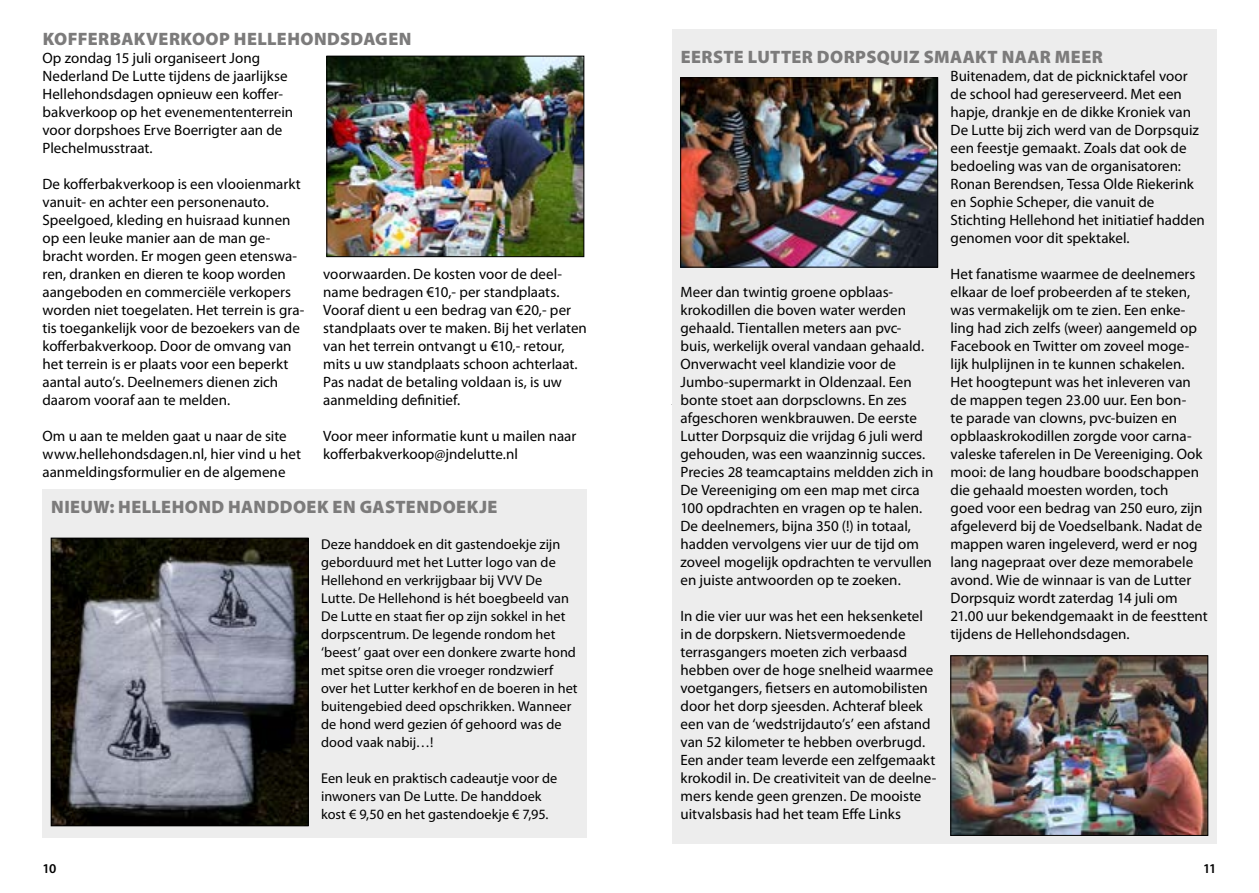
<style>
.page{position:relative;width:1259px;height:893px;background:#fff}
.page>*{position:absolute;margin:0;border:0;box-sizing:border-box;transform-origin:0 0}
.t1{font:900 18px "Myriad Pro";letter-spacing:.025em;color:#7c7b7b}
.t2{font:15px/18px "Myriad Pro";color:#000}
.t3{font:italic 300 15px/18px "Myriad Pro";letter-spacing:-.005em;color:#000}
.t4{font:14.25px/18px "Myriad Pro";letter-spacing:.005em;color:#000}
.t5{font:600 13.5px "Myriad Pro";color:#000}
</style>
<div class="page">
<div style="left:672px;top:30px;width:544px;height:814px;background:#ededed"></div>
<img style="left:682px;top:80px;width:254px;height:185px">
<div style="left:680px;top:78px;width:258px;height:189px;border:1px solid #000"></div>
<div style="left:43px;top:489px;width:544px;height:349px;background:#ededed"></div>
<img style="left:53px;top:540px;width:253px;height:284px">
<div style="left:51px;top:538px;width:257px;height:288px;border:1px solid #000"></div>
<img style="left:329px;top:58px;width:253px;height:197px">
<div style="left:327px;top:56px;width:257px;height:201px;border:1px solid #000"></div>
<img style="left:952px;top:658px;width:254px;height:176px">
<div style="left:950px;top:656px;width:258px;height:180px;border:1px solid #000"></div>
<p class="t1" style="left:43px;top:27px;width:370px">KOFFERBAKVERKOOP HELLEHONDSDAGEN</p>
<p class="t2" style="left:43px;top:48px;width:252px">Op zondag 15 juli organiseert Jong Nederland De Lutte tijdens de jaarlijkse Hellehondsdagen opnieuw een koffer&shy;bakverkoop op het evenemententerrein voor dorpshoes Erve Boerrigter aan de Plechelmusstraat.</p>
<p class="t2" style="left:43px;top:174px;width:263px">De kofferbakverkoop is een vlooienmarkt vanuit- en achter een personenauto.<br>Speelgoed, kleding en huisraad kunnen op een leuke manier aan de man ge&shy;bracht worden. Er mogen geen etenswa&shy;ren, dranken en dieren te koop worden aangeboden en commerciële verkopers worden niet toegelaten. Het terrein is gra&shy;tis toegankelijk voor de bezoekers van de kofferbakverkoop. Door de omvang van het terrein is er plaats voor een beperkt aantal auto’s. Deelnemers dienen zich daarom vooraf aan te melden.</p>
<p class="t2" style="left:43px;top:426px;width:260px">Om u aan te melden gaat u naar de site www.hellehondsdagen.nl, hier vind u het aanmeldingsformulier en de algemene</p>
<p class="t2" style="left:323px;top:264px;width:265px">voorwaarden. De kosten voor de deel&shy;name bedragen €10,- per standplaats.<br>Vooraf dient u een bedrag van €20,- per standplaats over te maken. Bij het verlaten van het terrein ontvangt u €10,- retour, mits u uw standplaats schoon achterlaat.<br>Pas nadat de betaling voldaan is, is uw aanmelding definitief.</p>
<p class="t2" style="left:323px;top:426px;width:255px">Voor meer informatie kunt u mailen naar kofferbakverkoop@jndelutte.nl</p>
<p class="t1" style="left:51px;top:495px;width:448px">NIEUW: HELLEHOND HANDDOEK EN GASTENDOEKJE</p>
<p class="t4" style="left:321px;top:535px;width:258px">Deze handdoek en dit gastendoekje zijn geborduurd met het Lutter logo van de Hellehond en verkrijgbaar bij VVV De Lutte. De Hellehond is hét boegbeeld van De Lutte en staat fier op zijn sokkel in het dorpscentrum. De legende rondom het ‘beest’ gaat over een donkere zwarte hond met spitse oren die vroeger rondzwierf over het Lutter kerkhof en de boeren in het buitengebied deed opschrikken. Wanneer de hond werd gezien óf gehoord was de dood vaak nabij…!</p>
<p class="t4" style="left:321px;top:769px;width:238px">Een leuk en praktisch cadeautje voor de inwoners van De Lutte. De handdoek kost € 9,50 en het gastendoekje € 7,95.</p>
<p class="t1" style="left:680px;top:45px;width:424px">EERSTE LUTTER DORPSQUIZ SMAAKT NAAR MEER</p>
<p class="t2" style="left:950px;top:66px;width:256px">Buitenadem, dat de picknicktafel voor de school had gereserveerd. Met een hapje, drankje en de dikke Kroniek van De Lutte bij zich werd van de Dorpsquiz een feestje gemaakt. Zoals dat ook de bedoeling was van de organisatoren:<br>Ronan Berendsen, Tessa Olde Riekerink en Sophie Scheper, die vanuit de Stichting Hellehond het initiatief hadden genomen voor dit spektakel.</p>
<p class="t2" style="left:950px;top:264px;width:259px">Het fanatisme waarmee de deelnemers elkaar de loef probeerden af te steken, was vermakelijk om te zien. Een enke&shy;ling had zich zelfs (weer) aangemeld op Facebook en Twitter om zoveel moge&shy;lijk hulplijnen in te kunnen schakelen.<br>Het hoogtepunt was het inleveren van de mappen tegen 23.00 uur. Een bon-<br>te parade van clowns, pvc-buizen en opblaaskrokodillen zorgde voor carna&shy;valeske taferelen in De Vereeniging. Ook mooi: de lang houdbare boodschappen die gehaald moesten worden, toch<br>goed voor een bedrag van 250 euro, zijn afgeleverd bij de Voedselbank. Nadat de mappen waren ingeleverd, werd er nog lang nagepraat over deze memorabele avond. Wie de winnaar is van de Lutter Dorpsquiz wordt zaterdag 14 juli om 21.00 uur bekendgemaakt in de feesttent tijdens de Hellehondsdagen.</p>
<p class="t2" style="left:680px;top:282px;width:254px">Meer dan twintig groene opblaas&shy;krokodillen die boven water werden gehaald. Tientallen meters aan pvc&shy;buis, werkelijk overal vandaan gehaald.<br>Onverwacht veel klandizie voor de Jumbo-supermarkt in Oldenzaal. Een bonte stoet aan dorpsclowns. En zes afgeschoren wenkbrauwen. De eerste Lutter Dorpsquiz die vrijdag 6 juli werd gehouden, was een waanzinnig succes.<br>Precies 28 teamcaptains meldden zich in De Vereeniging om een map met circa 100 opdrachten en vragen op te halen.<br>De deelnemers, bijna 350 (!) in totaal, hadden vervolgens vier uur de tijd om zoveel mogelijk opdrachten te vervullen en juiste antwoorden op te zoeken.</p>
<p class="t2" style="left:680px;top:606px;width:257px">In die vier uur was het een heksenketel in de dorpskern. Nietsvermoedende terrasgangers moeten zich verbaasd hebben over de hoge snelheid waarmee voetgangers, fietsers en automobilisten door het dorp sjeesden. Achteraf bleek een van de ‘wedstrijdauto’s’ een afstand van 52 kilometer te hebben overbrugd.<br>Een ander team leverde een zelfgemaakt krokodil in. De creativiteit van de deelne&shy;mers kende geen grenzen. De mooiste uitvalsbasis had het team Effe Links</p>
<p class="t3" style="left:672px;top:391px;width:440px">Zie voor actuele informatie de website: www.lutheria.nl of de Fac bookpagina: facebook.com/volleybalvereniging.lutheria</p>
<p class="t5" style="left:43px;top:860px;width:15px">10</p>
<p class="t5" style="left:1203px;top:860px;width:15px">11</p>
</div>
